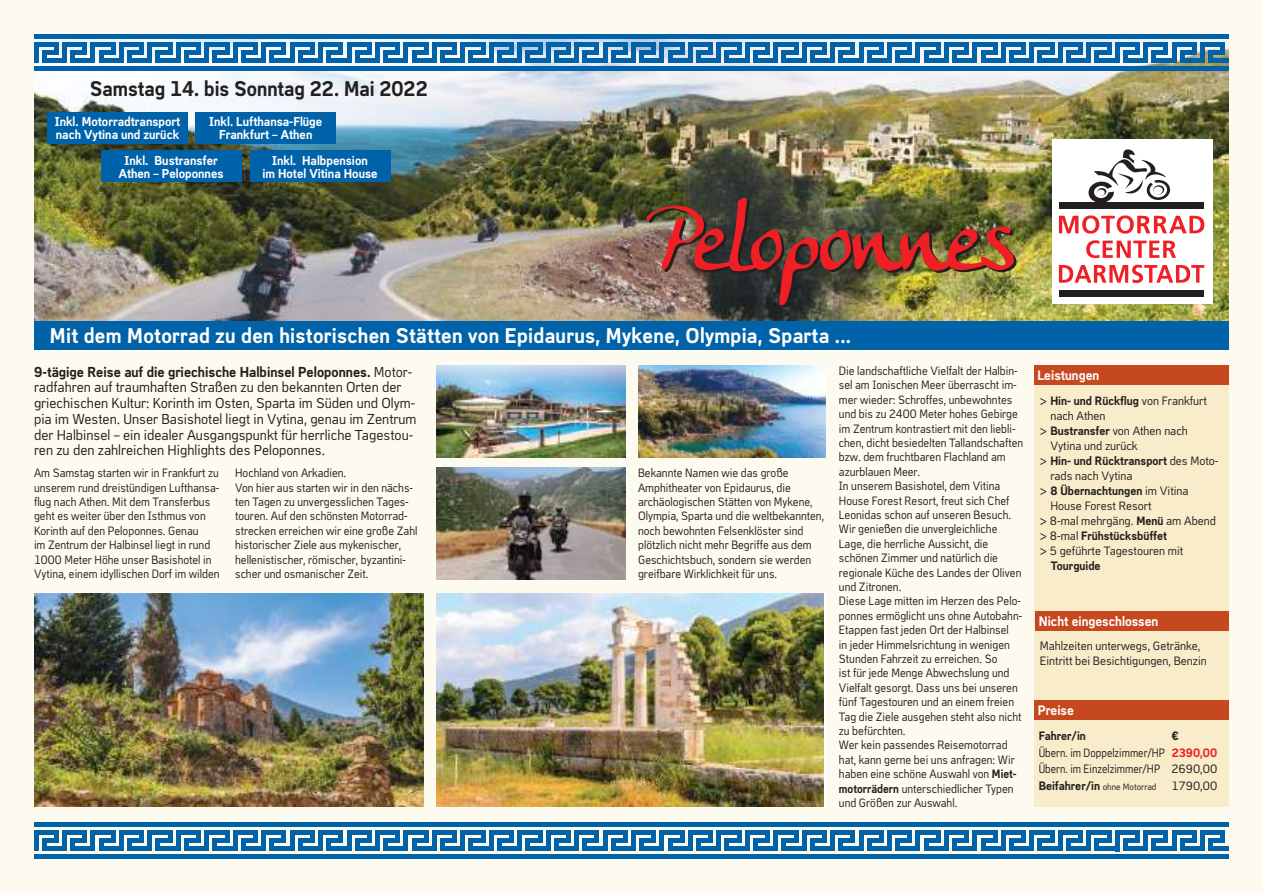
<style>
.page{position:relative;width:1263px;height:893px;background:#fdfbf0}
.page>*{position:absolute;margin:0;border:0;box-sizing:border-box;transform-origin:0 0}
.t1{font:700 21px "Copy";letter-spacing:.015em;color:#fff}
.t2{font:700 21px "Copy";color:#241f1f}
.t3{font:14.25px/15.8px "Copy";color:#241f1f}
.t4{font:700 13.5px "Copy";color:#fff}
.t5{font:700 12.75px/12.8px "Copy";color:#fff;text-align:center}
.t6{font:12px/14.4px "Copy";color:#241f1f;scale:.96 1}
.t7{font:12px/15px "Copy";color:#241f1f}
.t8{font:700 12px "Copy";color:#241f1f}
.t9{font:12px/16.5px "Copy";color:#241f1f;scale:.9 1}
.s1{font-weight:700}
.s2{font-weight:400}
.s3{font-weight:700;color:#ef1f25}
.s4{font-size:9px}
</style>
<div class="page">
<div style="left:1034px;top:365px;width:195px;height:442px;background:#f9ecca"></div>
<div style="left:34px;top:319px;width:1195px;height:31px;background:#0062a8"></div>
<div style="left:1034px;top:700px;width:195px;height:20px;background:#c6481f"></div>
<div style="left:1034px;top:365px;width:195px;height:19px;background:#c6481f"></div>
<div style="left:1035px;top:611px;width:194px;height:20px;background:#c6481f"></div>
<img style="left:34px;top:71px;width:1195px;height:250px">
<img style="left:436px;top:365px;width:189px;height:92px">
<img style="left:436px;top:468px;width:189px;height:111px">
<img style="left:436px;top:594px;width:387px;height:212px">
<div style="left:1052px;top:139px;width:160px;height:164px;background:#fff"></div>
<svg style="left:1059px;top:215px;width:145px;height:19px"></svg>
<svg style="left:1086px;top:240px;width:90px;height:18px"></svg>
<svg style="left:1059px;top:265px;width:145px;height:18px"></svg>
<div style="left:1059px;top:202px;width:144px;height:6px;background:#241f1f"></div>
<div style="left:1059px;top:290px;width:144px;height:7px;background:#241f1f"></div>
<svg style="left:1088px;top:149px;width:82px;height:53px"></svg>
<img style="left:34px;top:594px;width:389px;height:212px">
<img style="left:638px;top:365px;width:188px;height:92px">
<svg style="left:34px;top:34px;width:1195px;height:37px"></svg>
<svg style="left:34px;top:822px;width:1195px;height:37px"></svg>
<div style="left:47px;top:112px;width:141px;height:32px;background:#0062a8"></div>
<div style="left:196px;top:112px;width:140px;height:32px;background:#0062a8"></div>
<div style="left:101px;top:150px;width:140px;height:32px;background:#0062a8"></div>
<div style="left:250px;top:150px;width:140px;height:32px;background:#0062a8"></div>
<img style="left:646px;top:198px;width:370px;height:109px">
<h1 class="t2" style="left:90px;top:77px;width:340px">Samstag 14. bis Sonntag 22. Mai 2022</h1>
<p class="t5" style="left:55px;top:115px;width:127px;text-align:left">Inkl. Motorradtransport nach Vytina und zurück</p>
<p class="t5" style="left:209px;top:115px;width:114px">Inkl. Lufthansa-Flüge<br>Frankfurt – Athen</p>
<p class="t5" style="left:119px;top:154px;width:106px">Inkl. Bustransfer<br>Athen – Peloponnes</p>
<p class="t5" style="left:262px;top:154px;width:117px">Inkl. Halbpension<br>im Hotel Vitina House</p>
<h1 class="t1" style="left:50px;top:323px;width:803px">Mit dem Motorrad zu den historischen Stätten von Epidaurus, Mykene, Olympia, Sparta ...</h1>
<p class="t3" style="left:34px;top:364px;width:384px"><span class="s1">9-tägige Reise auf die griechische Halbinsel Peloponnes.</span> Motor&shy;radfahren auf traumhaften Straßen zu den bekannten Orten der griechischen Kultur: Korinth im Osten, Sparta im Süden und Olym&shy;pia im Westen. Unser Basishotel liegt in Vytina, genau im Zentrum der Halbinsel – ein idealer Ausgangspunkt für herrliche Tagestou&shy;ren zu den zahlreichen Highlights des Peloponnes.</p>
<p class="t6" style="left:34px;top:466px;width:195px">Am Samstag starten wir in Frankfurt zu unserem rund dreistündigen Lufthansa&shy;flug nach Athen. Mit dem Transferbus geht es weiter über den Isthmus von Korinth auf den Peloponnes. Genau<br>im Zentrum der Halbinsel liegt in rund 1000 Meter Höhe unser Basishotel in Vytina, einem idyllischen Dorf im wilden</p>
<p class="t6" style="left:235px;top:466px;width:191px">Hochland von Arkadien.<br>Von hier aus starten wir in den nächs&shy;ten Tagen zu unvergesslichen Tages&shy;touren. Auf den schönsten Motorrad&shy;strecken erreichen wir eine große Zahl historischer Ziele aus mykenischer, hellenistischer, römischer, byzantini&shy;scher und osmanischer Zeit.</p>
<p class="t6" style="left:839px;top:363px;width:193px">Die landschaftliche Vielfalt der Halbin&shy;sel am Ionischen Meer überrascht im&shy;mer wieder: Schroffes, unbewohntes und bis zu 2400 Meter hohes Gebirge im Zentrum kontrastiert mit den liebli&shy;chen, dicht besiedelten Tallandschaften bzw. dem fruchtbaren Flachland am azurblauen Meer.<br>In unserem Basishotel, dem Vitina House Forest Resort, freut sich Chef Leonidas schon auf unseren Besuch.<br>Wir genießen die unvergleichliche Lage, die herrliche Aussicht, die schönen Zimmer und natürlich die regionale Küche des Landes der Oliven und Zitronen.<br>Diese Lage mitten im Herzen des Pelo&shy;ponnes ermöglicht uns ohne Autobahn-Etappen fast jeden Ort der Halbinsel<br>in jeder Himmelsrichtung in wenigen Stunden Fahrzeit zu erreichen. So<br>ist für jede Menge Abwechslung und Vielfalt gesorgt. Dass uns bei unseren fünf Tagestouren und an einem freien Tag die Ziele ausgehen steht also nicht zu befürchten.<br>Wer kein passendes Reisemotorrad hat, kann gerne bei uns anfragen: Wir haben eine schöne Auswahl von <span class="s1">Miet&shy;motorrädern</span> unterschiedlicher Typen und Größen zur Auswahl.</p>
<p class="t6" style="left:638px;top:466px;width:195px">Bekannte Namen wie das große Amphitheater von Epidaurus, die archäologischen Stätten von Mykene, Olympia, Sparta und die weltbekannten, noch bewohnten Felsenklöster sind plötzlich nicht mehr Begriffe aus dem Geschichtsbuch, sondern sie werden greifbare Wirklichkeit für uns.</p>
<p class="t4" style="left:1037px;top:367px;width:63px">Leistungen</p>
<p class="t8" style="left:1040px;top:394px;width:168px"><span class="s2">&gt;</span> Hin- und Rückflug <span class="s2">von Frankfurt</span></p>
<p class="t7" style="left:1050px;top:409px;width:57px">nach Athen</p>
<p class="t7" style="left:1040px;top:424px;width:149px">&gt; <span class="s1">Bustransfer</span> von Athen nach</p>
<p class="t7" style="left:1050px;top:439px;width:89px">Vytina und zurück</p>
<p class="t8" style="left:1040px;top:454px;width:180px"><span class="s2">&gt;</span> Hin- und Rücktransport <span class="s2">des Moto-</span></p>
<p class="t7" style="left:1050px;top:469px;width:84px">rads nach Vytina</p>
<p class="t8" style="left:1040px;top:484px;width:150px"><span class="s2">&gt;</span> 8 Übernachtungen <span class="s2">im Vitina</span></p>
<p class="t7" style="left:1050px;top:499px;width:103px">House Forest Resort</p>
<p class="t7" style="left:1040px;top:514px;width:178px">&gt; 8-mal mehrgäng. <span class="s1">Menü</span> am Abend</p>
<p class="t8" style="left:1040px;top:529px;width:129px"><span class="s2">&gt; 8-mal</span> Frühstücksbüffet</p>
<p class="t7" style="left:1040px;top:544px;width:145px">&gt; 5 geführte Tagestouren mit</p>
<p class="t8" style="left:1050px;top:559px;width:52px">Tourguide</p>
<p class="t4" style="left:1039px;top:614px;width:121px">Nicht eingeschlossen</p>
<p class="t7" style="left:1040px;top:639px;width:168px">Mahlzeiten unterwegs, Getränke,<br>Eintritt bei Besichtigungen, Benzin</p>
<p class="t4" style="left:1038px;top:702px;width:38px">Preise</p>
<p class="t8" style="left:1039px;top:729px;width:49px">Fahrer/in</p>
<p class="t9" style="left:1039px;top:728px;width:200px;text-indent:133px"><span class="s1">€<br></span>Übern. im Doppelzimmer/HP <span class="s3">2390,00<br></span>Übern. im Einzelzimmer/HP 2690,00<br><span class="s1">Beifahrer/in</span> <span class="s4">ohne Motorrad</span> 1790,00</p>
</div>
